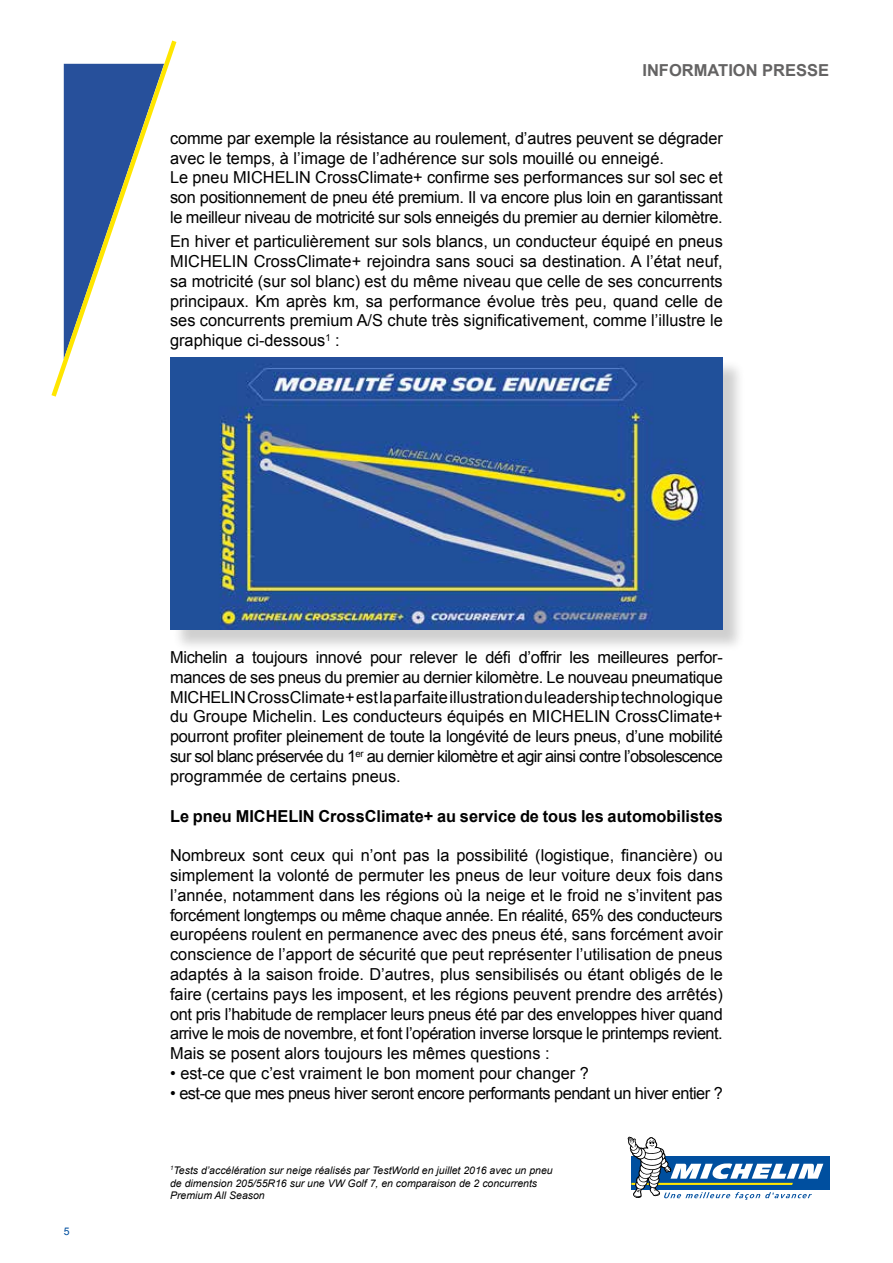
<style>
.page{position:relative;width:893px;height:1263px;background:#fff}
.page>*{position:absolute;margin:0;border:0;box-sizing:border-box;transform-origin:0 0}
.t1{font:16.5px/19.8px "Arial";letter-spacing:-.01em;color:#000;text-align:justify}
.t2{font:16.5px "Arial";letter-spacing:-.03em;color:#000}
.t3{font:700 16.5px "Arial";color:#000}
.t4{font:700 16.5px "Arial";color:#646363}
.t5{font:italic 10.5px/12.6px "Arial";color:#000}
.t6{font:10.5px "Arial";color:#004f9f}
</style>
<div class="page">
<svg style="left:627px;top:1136px;width:203px;height:64px"></svg>
<svg style="left:51px;top:40px;width:126px;height:357px"></svg>
<div style="left:173px;top:360px;width:572px;height:292px;background:#000;opacity:.19"></div>
<img style="left:170px;top:357px;width:553px;height:272px">
<p class="t4" style="left:642px;top:59px;width:188px">INFORMATION PRESSE</p>
<p class="t1" style="left:170px;top:128px;width:554px;text-align:left">comme par exemple la résistance au roulement, d’autres peuvent se dégrader avec le temps, à l’image de l’adhérence sur sols mouillé ou enneigé.<br>Le pneu MICHELIN CrossClimate+ confirme ses performances sur sol sec et son positionnement de pneu été premium. Il va encore plus loin en garantissant le meilleur niveau de motricité sur sols enneigés du premier au dernier kilomètre.</p>
<p class="t1" style="left:170px;top:232px;width:554px">En hiver et particulièrement sur sols blancs, un conducteur équipé en pneus MICHELIN CrossClimate+ rejoindra sans souci sa destination. A l’état neuf, sa motricité (sur sol blanc) est du même niveau que celle de ses concurrents principaux. Km après km, sa performance évolue très peu, quand celle de ses concurrents premium A/S chute très significativement, comme l’illustre le graphique ci-dessous<sup>1</sup> :</p>
<p class="t6" style="left:64px;top:1224px;width:7px">5</p>
<p class="t1" style="left:170px;top:647px;width:554px">Michelin a toujours innové pour relever le défi d’offrir les meilleures perfor&shy;mances de ses pneus du premier au dernier kilomètre. Le nouveau pneumatique MICHELIN CrossClimate+ est la parfaite illustration du leadership technologique du Groupe Michelin. Les conducteurs équipés en MICHELIN CrossClimate+ pourront profiter pleinement de toute la longévité de leurs pneus, d’une mobilité sur sol blanc préservée du 1<sup>er</sup> au dernier kilomètre et agir ainsi contre l’obsolescence programmée de certains pneus.</p>
<p class="t3" style="left:170px;top:805px;width:554px">Le pneu MICHELIN CrossClimate+ au service de tous les automobilistes</p>
<p class="t1" style="left:170px;top:845px;width:554px">Nombreux sont ceux qui n’ont pas la possibilité (logistique, financière) ou simplement la volonté de permuter les pneus de leur voiture deux fois dans l’année, notamment dans les régions où la neige et le froid ne s’invitent pas forcément longtemps ou même chaque année. En réalité, 65% des conducteurs européens roulent en permanence avec des pneus été, sans forcément avoir conscience de l’apport de sécurité que peut représenter l’utilisation de pneus adaptés à la saison froide. D’autres, plus sensibilisés ou étant obligés de le faire (certains pays les imposent, et les régions peuvent prendre des arrêtés) ont pris l’habitude de remplacer leurs pneus été par des enveloppes hiver quand arrive le mois de novembre, et font l’opération inverse lorsque le printemps revient.<br>Mais se posent alors toujours les mêmes questions :</p>
<p class="t1" style="left:170px;top:1063px;width:420px">• est-ce que c’est vraiment le bon moment pour changer ?</p>
<p class="t2" style="left:170px;top:1082px;width:554px">• est-ce que mes pneus hiver seront encore performants pendant un hiver entier ?</p>
<p class="t5" style="left:170px;top:1164px;width:384px"><sup>1</sup>Tests d’accélération sur neige réalisés par TestWorld en juillet 2016 avec un pneu de dimension 205/55R16 sur une VW Golf 7, en comparaison de 2 concurrents<br>Premium All Season</p>
</div>
